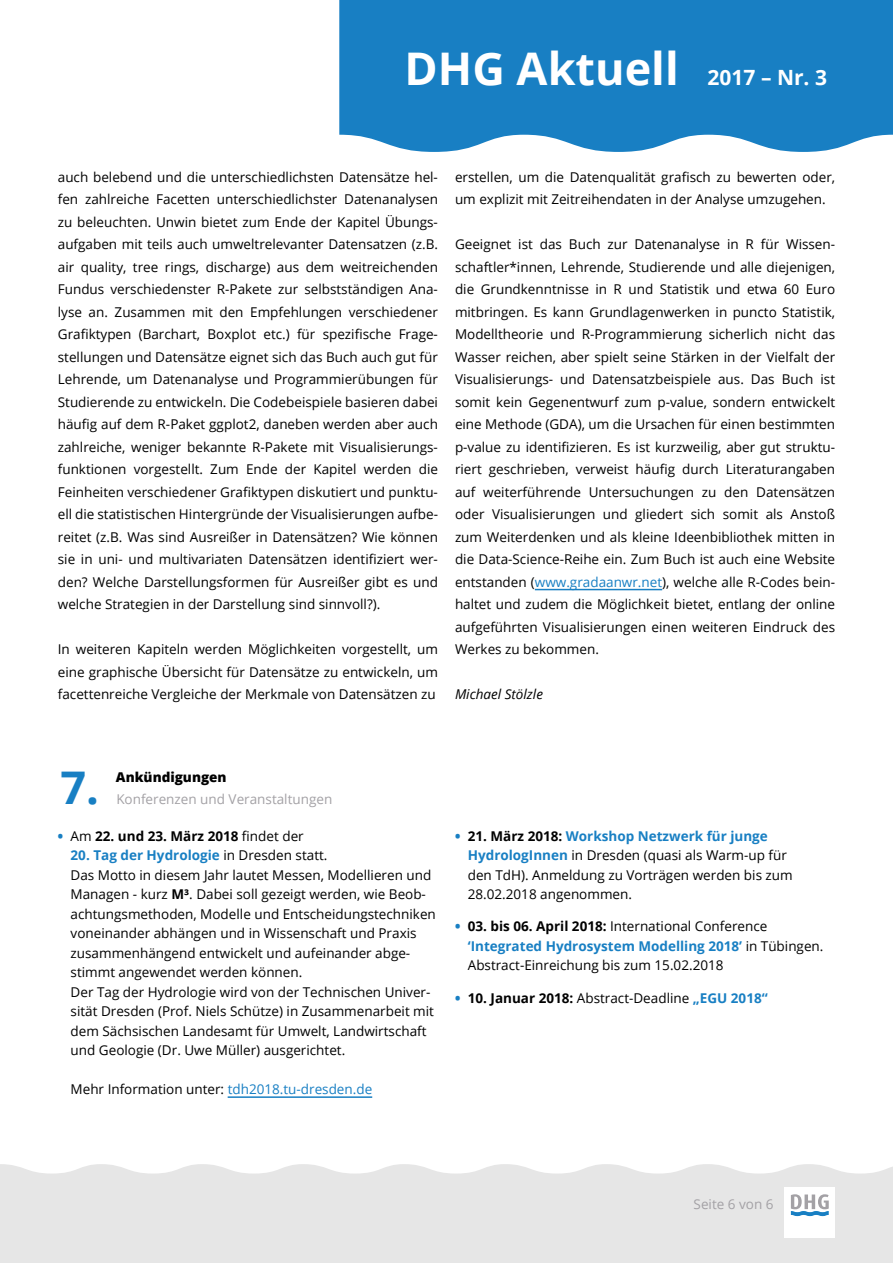
<style>
.page{position:relative;width:893px;height:1263px;background:#fff}
.page>*{position:absolute;margin:0;border:0;box-sizing:border-box;transform-origin:0 0}
.t1{font:700 45px "Open Sans";color:#fff}
.t2{font:700 45px "Open Sans";color:#187fc3}
.t3{font:13.5px/22.5px "Open Sans";color:#000}
.t4{font:13.5px "Open Sans";color:#a3a1a5}
.t5{font:700 13.5px "Open Sans";color:#000}
.t6{font:italic 13.5px "Open Sans";color:#000}
.t7{font:800 13.5px "Open Sans";color:#000}
.s1{font-size:21px}
.s2{color:#187fc3}
.s3{font-weight:800;color:#187fc3}
.s4{font-weight:400}
.s5{font-weight:700;color:#187fc3}
.s6{font-weight:700}
</style>
<div class="page">
<div style="left:0;top:1164px;width:893px;height:99px;background:#e6e6e6"></div>
<div style="left:339px;top:0;width:554px;height:152px;background:#187fc3"></div>
<div style="left:784px;top:1187px;width:51px;height:50px;background:#fff"></div>
<svg style="left:791px;top:1194px;width:38px;height:22px"></svg>
<hr style="left:535px;top:589px;width:127px;height:1px;background:#187fc3">
<hr style="left:228px;top:1096px;width:144px;height:2px;background:#187fc3">
<h1 class="t1" style="left:405px;top:37px;width:424px">DHG Aktuell <span class="s1">2017 – Nr. 3</span></h1>
<p class="t3" style="left:58px;top:165px;width:382px;text-align:justify">auch belebend und die unterschiedlichsten Datensätze hel&shy;fen zahlreiche Facetten unterschiedlichster Datenanalysen zu beleuchten. Unwin bietet zum Ende der Kapitel Übungs&shy;aufgaben mit teils auch umweltrelevanter Datensatzen (z.B. air quality, tree rings, discharge) aus dem weitreichenden Fundus verschiedenster R-Pakete zur selbstständigen Ana&shy;lyse an. Zusammen mit den Empfehlungen verschiedener Grafiktypen (Barchart, Boxplot etc.) für spezifische Frage&shy;stellungen und Datensätze eignet sich das Buch auch gut für Lehrende, um Datenanalyse und Programmierübungen für Studierende zu entwickeln. Die Codebeispiele basieren dabei häufig auf dem R-Paket ggplot2, daneben werden aber auch zahlreiche, weniger bekannte R-Pakete mit Visualisierungs&shy;funktionen vorgestellt. Zum Ende der Kapitel werden die Feinheiten verschiedener Grafiktypen diskutiert und punktu&shy;ell die statistischen Hintergründe der Visualisierungen aufbe&shy;reitet (z.B. Was sind Ausreißer in Datensätzen? Wie können sie in uni- und multivariaten Datensätzen identifiziert wer&shy;den? Welche Darstellungsformen für Ausreißer gibt es und welche Strategien in der Darstellung sind sinnvoll?).</p>
<p class="t3" style="left:58px;top:638px;width:382px;text-align:justify">In weiteren Kapiteln werden Möglichkeiten vorgestellt, um eine graphische Übersicht für Datensätze zu entwickeln, um facettenreiche Vergleiche der Merkmale von Datensätzen zu</p>
<p class="t3" style="left:455px;top:165px;width:382px">erstellen, um die Datenqualität grafisch zu bewerten oder, um explizit mit Zeitreihendaten in der Analyse umzugehen.</p>
<p class="t3" style="left:455px;top:233px;width:382px;text-align:justify">Geeignet ist das Buch zur Datenanalyse in R für Wissen&shy;schaftler*innen, Lehrende, Studierende und alle diejenigen, die Grundkenntnisse in R und Statistik und etwa 60 Euro mitbringen. Es kann Grundlagenwerken in puncto Statistik, Modelltheorie und R-Programmierung sicherlich nicht das Wasser reichen, aber spielt seine Stärken in der Vielfalt der Visualisierungs- und Datensatzbeispiele aus. Das Buch ist somit kein Gegenentwurf zum p-value, sondern entwickelt eine Methode (GDA), um die Ursachen für einen bestimmten p-value zu identifizieren. Es ist kurzweilig, aber gut struktu&shy;riert geschrieben, verweist häufig durch Literaturangaben auf weiterführende Untersuchungen zu den Datensätzen oder Visualisierungen und gliedert sich somit als Anstoß zum Weiterdenken und als kleine Ideenbibliothek mitten in die Data-Science-Reihe ein. Zum Buch ist auch eine Website entstanden (<span class="s2">www.gradaanwr.net</span>), welche alle R-Codes bein&shy;haltet und zudem die Möglichkeit bietet, entlang der online aufgeführten Visualisierungen einen weiteren Eindruck des Werkes zu bekommen.</p>
<p class="t6" style="left:455px;top:685px;width:90px">Michael Stölzle</p>
<h1 class="t2" style="left:61px;top:756px;width:40px">7.</h1>
<p class="t7" style="left:116px;top:766px;width:112px">Ankündigungen</p>
<p class="t4" style="left:116px;top:790px;width:217px">Konferenzen und Veranstaltungen</p>
<p class="t5" style="left:58px;top:826px;width:247px"><span class="s3">•</span> <span class="s4">Am</span> 22. und 23. März 2018 <span class="s4">findet der</span></p>
<p class="t3" style="left:71px;top:845px;width:367px;line-height:19.5px"><span class="s5">20. Tag der Hydrologie</span> in Dresden statt.<br>Das Motto in diesem Jahr lautet Messen, Modellieren und Managen - kurz <span class="s6">M³</span>. Dabei soll gezeigt werden, wie Beob&shy;achtungsmethoden, Modelle und Entscheidungstechniken voneinander abhängen und in Wissenschaft und Praxis zusammenhängend entwickelt und aufeinander abge&shy;stimmt angewendet werden können.<br>Der Tag der Hydrologie wird von der Technischen Univer&shy;sität Dresden (Prof. Niels Schütze) in Zusammenarbeit mit dem Sächsischen Landesamt für Umwelt, Landwirtschaft und Geologie (Dr. Uwe Müller) ausgerichtet.</p>
<p class="t3" style="left:71px;top:1077px;width:303px">Mehr Information unter: <span class="s2">tdh2018.tu-dresden.de</span></p>
<p class="t3" style="left:468px;top:825px;width:326px;line-height:19.5px;text-indent:-13px"><span class="s3">•</span> <span class="s6">21. März 2018:</span> <span class="s5">Workshop Netzwerk für junge HydrologInnen</span> in Dresden (quasi als Warm-up für den TdH). Anmeldung zu Vorträgen werden bis zum 28.02.2018 angenommen.</p>
<p class="t3" style="left:468px;top:916px;width:357px;line-height:19.5px;text-indent:-13px"><span class="s3">•</span> <span class="s6">03. bis 06. April 2018:</span> International Conference <span class="s5">‘Integrated Hydrosystem Modelling 2018’</span> in Tübingen.<br>Abstract-Einreichung bis zum 15.02.2018</p>
<p class="t3" style="left:455px;top:986px;width:314px"><span class="s3">•</span> <span class="s6">10. Januar 2018:</span> Abstract-Deadline <span class="s5">„EGU 2018“</span></p>
<p class="t4" style="left:694px;top:1195px;width:81px">Seite 6 von 6</p>
</div>
